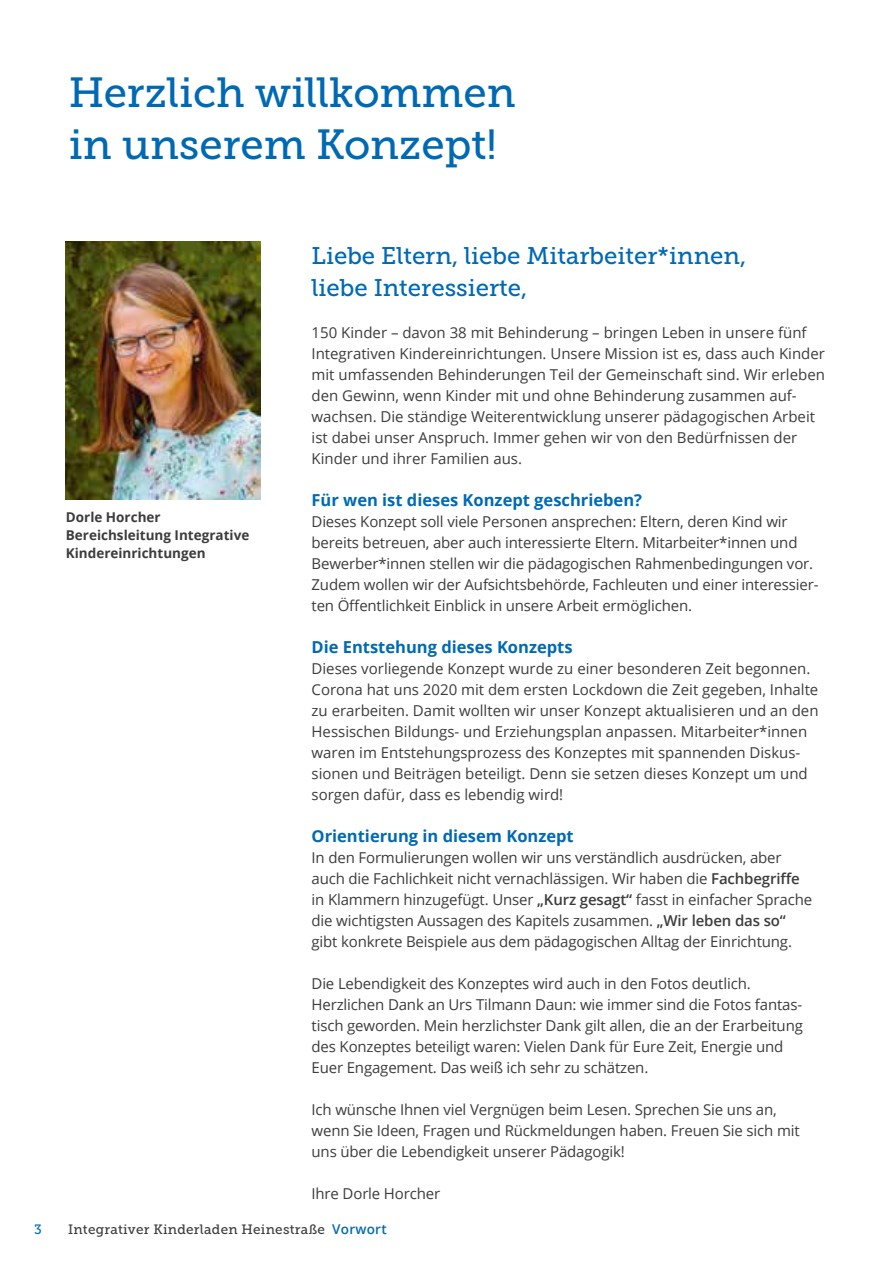
<style>
.page{position:relative;width:893px;height:1263px;background:#fff}
.page>*{position:absolute;margin:0;border:0;box-sizing:border-box;transform-origin:0 0}
.t1{font:42px/52.5px "Museo Slab 500";color:#0069b4}
.t2{font:24px/31.5px "Museo Slab 500";color:#0069b4}
.t3{font:700 16.5px "Open Sans";color:#0069b4}
.t4{font:15px/21px "Open Sans";letter-spacing:-.01em;color:#3c3c3b}
.t5{font:700 13.5px/18px "Open Sans";color:#3c3c3b}
.t6{font:13.5px "Museo Slab 500";letter-spacing:.02em;color:#3c3c3b}
.t7{font:13.5px "Museo Slab 500";color:#0069b4}
.s1{font-weight:600}
.s2{font-family:"Open Sans";font-weight:600;color:#0069b4}
</style>
<div class="page">
<img style="left:66px;top:241px;width:195px;height:258px">
<h1 class="t1" style="left:69px;top:66px;width:449px">Herzlich willkommen in unserem Konzept!</h1>
<p class="t5" style="left:66px;top:508px;width:185px">Dorle Horcher<br>Bereichsleitung Integrative<br>Kindereinrichtungen</p>
<h2 class="t2" style="left:312px;top:240px;width:436px">Liebe Eltern, liebe Mitarbeiter*innen, liebe Interessierte,</h2>
<p class="t4" style="left:312px;top:321px;width:515px">150 Kinder – davon 38 mit Behinderung – bringen Leben in unsere fünf Integrativen Kindereinrichtungen. Unsere Mission ist es, dass auch Kinder mit umfassenden Behinderungen Teil der Gemeinschaft sind. Wir erleben den Gewinn, wenn Kinder mit und ohne Behinderung zusammen auf&shy;wachsen. Die ständige Weiterentwicklung unserer pädagogischen Arbeit ist dabei unser Anspruch. Immer gehen wir von den Bedürfnissen der Kinder und ihrer Familien aus.</p>
<p class="t3" style="left:312px;top:488px;width:332px">Für wen ist dieses Konzept geschrieben?</p>
<p class="t4" style="left:312px;top:510px;width:509px">Dieses Konzept soll viele Personen ansprechen: Eltern, deren Kind wir bereits betreuen, aber auch interessierte Eltern. Mitarbeiter*innen und Bewerber*innen stellen wir die pädagogischen Rahmenbedingungen vor.<br>Zudem wollen wir der Aufsichtsbehörde, Fachleuten und einer interessier&shy;ten Öffentlichkeit Einblick in unsere Arbeit ermöglichen.</p>
<p class="t3" style="left:312px;top:635px;width:263px">Die Entstehung dieses Konzepts</p>
<p class="t4" style="left:312px;top:657px;width:508px">Dieses vorliegende Konzept wurde zu einer besonderen Zeit begonnen.<br>Corona hat uns 2020 mit dem ersten Lockdown die Zeit gegeben, Inhalte zu erarbeiten. Damit wollten wir unser Konzept aktualisieren und an den Hessischen Bildungs- und Erziehungsplan anpassen. Mitarbeiter*innen waren im Entstehungsprozess des Konzeptes mit spannenden Diskus&shy;sionen und Beiträgen beteiligt. Denn sie setzen dieses Konzept um und sorgen dafür, dass es lebendig wird!</p>
<p class="t3" style="left:312px;top:824px;width:264px">Orientierung in diesem Konzept</p>
<p class="t4" style="left:312px;top:846px;width:502px">In den Formulierungen wollen wir uns verständlich ausdrücken, aber auch die Fachlichkeit nicht vernachlässigen. Wir haben die <span class="s1">Fachbegriffe </span>in Klammern hinzugefügt. Unser <span class="s1">„Kurz gesagt“</span> fasst in einfacher Sprache die wichtigsten Aussagen des Kapitels zusammen. <span class="s1">„Wir leben das so“ </span>gibt konkrete Beispiele aus dem pädagogischen Alltag der Einrichtung.</p>
<p class="t4" style="left:312px;top:972px;width:493px">Die Lebendigkeit des Konzeptes wird auch in den Fotos deutlich.<br>Herzlichen Dank an Urs Tilmann Daun: wie immer sind die Fotos fantas&shy;tisch geworden. Mein herzlichster Dank gilt allen, die an der Erarbeitung des Konzeptes beteiligt waren: Vielen Dank für Eure Zeit, Energie und Euer Engagement. Das weiß ich sehr zu schätzen.</p>
<p class="t4" style="left:312px;top:1098px;width:490px">Ich wünsche Ihnen viel Vergnügen beim Lesen. Sprechen Sie uns an, wenn Sie Ideen, Fragen und Rückmeldungen haben. Freuen Sie sich mit uns über die Lebendigkeit unserer Pädagogik!</p>
<p class="t4" style="left:312px;top:1182px;width:130px">Ihre Dorle Horcher</p>
<p class="t7" style="left:34px;top:1222px;width:9px">3</p>
<p class="t6" style="left:68px;top:1222px;width:320px">Integrativer Kinderladen Heinestraße <span class="s2">Vorwort</span></p>
</div>
